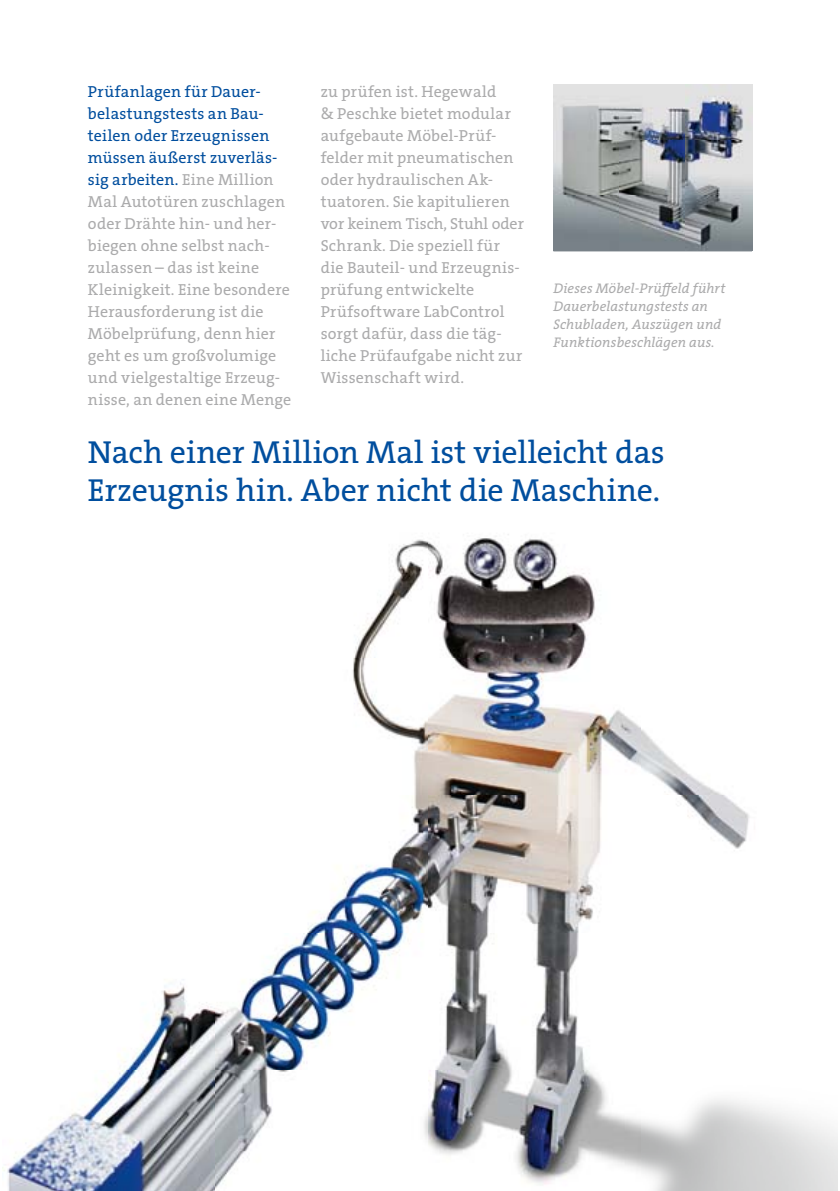
<style>
.page{position:relative;width:840px;height:1191px;background:#fff}
.page>*{position:absolute;margin:0;border:0;box-sizing:border-box;transform-origin:0 0}
.t1{font:32px/38px "The Serif B W5 Plain";color:#004e9e}
.t2{font:16px/22px "The Serif B W5 Plain";letter-spacing:.01em;color:#ababac}
.t3{font:italic 14px/18px "The Serif B W5 Plain";letter-spacing:.01em;color:#ababac}
.s1{color:#004e9e}
</style>
<div class="page">
<img style="left:553px;top:85px;width:198px;height:166px">
<img style="left:2px;top:534px;width:834px;height:657px">
<p class="t2" style="left:88px;top:81px;width:205px"><span class="s1">Prüfanlagen für Dauer&shy;belastungstests an Bau&shy;teilen oder Erzeugnissen müssen äußerst zuverläs&shy;sig arbeiten.</span> Eine Million<br>Mal Autotüren zuschlagen oder Drähte hin- und her&shy;biegen ohne selbst nach&shy;zulassen – das ist keine<br>Kleinigkeit. Eine besondere<br>Herausforderung ist die<br>Möbelprüfung, denn hier geht es um großvolumige und vielgestaltige Erzeug&shy;nisse, an denen eine Menge</p>
<p class="t2" style="left:320px;top:81px;width:205px">zu prüfen ist. Hegewald<br>&amp; Peschke bietet modular aufgebaute Möbel-Prüf&shy;felder mit pneumatischen oder hydraulischen Ak&shy;tuatoren. Sie kapitulieren vor keinem Tisch, Stuhl oder<br>Schrank. Die speziell für die Bauteil- und Erzeugnis&shy;prüfung entwickelte<br>Prüfsoftware LabControl sorgt dafür, dass die täg&shy;liche Prüfaufgabe nicht zur<br>Wissenschaft wird.</p>
<p class="t3" style="left:553px;top:279px;width:174px">Dieses Möbel-Prüffeld führt<br>Dauerbelastungstests an<br>Schubladen, Auszügen und<br>Funktionsbeschlägen aus.</p>
<h1 class="t1" style="left:88px;top:433px;width:578px">Nach einer Million Mal ist vielleicht das<br>Erzeugnis hin. Aber nicht die Maschine.</h1>
</div>
